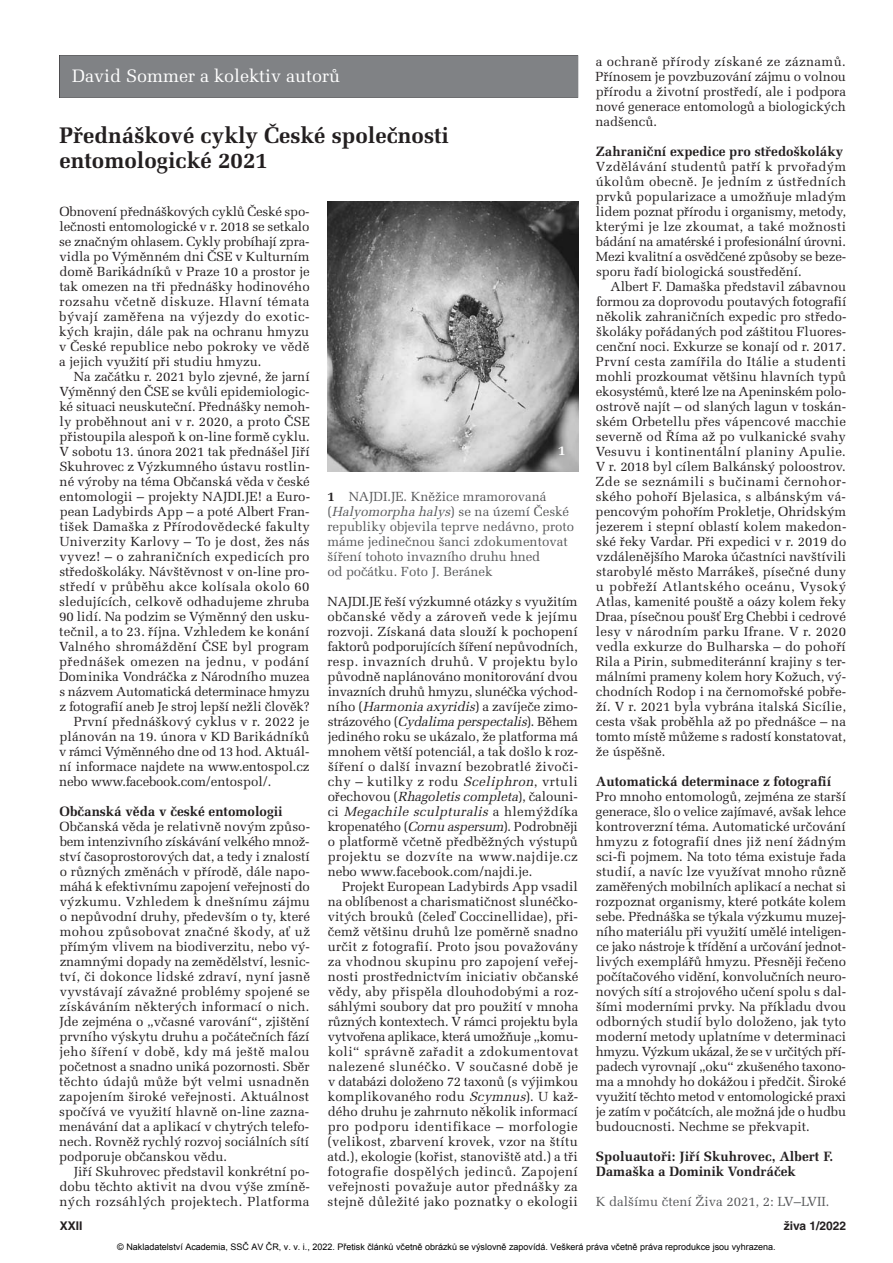
<style>
.page{position:relative;width:893px;height:1263px;background:#fff}
.page>*{position:absolute;margin:0;border:0;box-sizing:border-box;transform-origin:0 0}
.t1{font:700 22.5px/25.5px "Melior CE";color:#231f20}
.t2{font:18px "Melior CE";color:#fff}
.t3{font:700 13.5px/15px "Melior CE";color:#231f20}
.t4{font:700 13.5px "Melior CE";color:#fff}
.t5{font:13.2px/15px "Melior CE";color:#231f20;text-align:justify}
.t6{font:13.2px/15px "Melior CE";color:#57585a}
.t7{font:13.2px "Melior CE";letter-spacing:.02em;color:#231f20}
.t8{font:13.2px "Melior CE";letter-spacing:-.02em;color:#231f20}
.t9{font:13.2px "Melior CE";letter-spacing:-.025em;color:#231f20}
.t10{font:13.2px "Melior CE";letter-spacing:.03em;color:#231f20}
.t11{font:700 12px "Helvetica CE";color:#231f20}
.t12{font:9px "Arial";color:#000}
.s1{font-weight:700;color:#231f20}
.s2{font-style:italic}
</style>
<div class="page">
<div style="left:60px;top:55px;width:518px;height:43px;background:#808285"></div>
<img style="left:327px;top:201px;width:251px;height:270px">
<h2 class="t2" style="left:72px;top:70px;width:269px">David Sommer a kolektiv autorů</h2>
<h1 class="t1" style="left:60px;top:125px;width:391px">Přednáškové cykly České společnosti entomologické 2021</h1>
<p class="t5" style="left:59px;top:206px;width:252px">Obnovení přednáškových cyklů České spo&shy;lečnosti entomologické v r. 2018 se setkalo se značným ohlasem. Cykly probíhají zpra&shy;vidla po Výměnném dni ČSE v Kulturním domě Barikádníků v Praze 10 a prostor je tak omezen na tři přednášky hodinového rozsahu včetně diskuze. Hlavní témata bývají zaměřena na výjezdy do exotic&shy;kých krajin, dále pak na ochranu hmyzu v České republice nebo pokroky ve vědě a jejich využití při studiu hmyzu.</p>
<p class="t5" style="left:74px;top:371px;width:237px">Na začátku r. 2021 bylo zjevné, že jarní</p>
<p class="t5" style="left:59px;top:386px;width:252px">Výměnný den ČSE se kvůli epidemiologic-</p>
<p class="t5" style="left:59px;top:401px;width:252px">ké situaci neuskuteční. Přednášky nemoh-</p>
<p class="t5" style="left:60px;top:416px;width:252px">ly proběhnout ani v r. 2020, a proto ČSE</p>
<p class="t5" style="left:60px;top:431px;width:252px">přistoupila alespoň k on-line formě cyklu.</p>
<p class="t5" style="left:60px;top:446px;width:252px">V sobotu 13. února 2021 tak přednášel Jiří</p>
<p class="t5" style="left:60px;top:461px;width:252px">Skuhrovec z Výzkumného ústavu rostlin-</p>
<p class="t5" style="left:60px;top:476px;width:252px">né výroby na téma Občanská věda v české</p>
<p class="t5" style="left:60px;top:491px;width:252px">entomologii – projekty NAJDI.JE! a Euro-</p>
<p class="t5" style="left:60px;top:506px;width:251px">pean Ladybirds App – a poté Albert Fran-</p>
<p class="t5" style="left:59px;top:521px;width:252px">tišek Damaška z Přírodovědecké fakulty</p>
<p class="t5" style="left:59px;top:536px;width:252px">Univerzity Karlovy – To je dost, žes nás</p>
<p class="t7" style="left:59px;top:552px;width:252px">vyvez! – o zahraničních expedicích pro</p>
<p class="t5" style="left:59px;top:566px;width:252px">středoškoláky. Návštěvnost v on-line pro-</p>
<p class="t7" style="left:59px;top:582px;width:252px">středí v průběhu akce kolísala okolo 60</p>
<p class="t5" style="left:59px;top:596px;width:252px">sledujících, celkově odhadujeme zhruba</p>
<p class="t5" style="left:59px;top:611px;width:252px">90 lidí. Na podzim se Výměnný den usku-</p>
<p class="t5" style="left:59px;top:626px;width:252px">tečnil, a to 23. října. Vzhledem ke konání</p>
<p class="t7" style="left:59px;top:642px;width:252px">Valného shromáždění ČSE byl program</p>
<p class="t10" style="left:59px;top:657px;width:252px">přednášek omezen na jednu, v podání</p>
<p class="t5" style="left:59px;top:671px;width:252px">Dominika Vondráčka z Národního muzea</p>
<p class="t8" style="left:60px;top:687px;width:252px">s názvem Automatická determinace hmyzu</p>
<p class="t5" style="left:60px;top:701px;width:252px">z fotografií aneb Je stroj lepší nežli člověk?</p>
<p class="t5" style="left:74px;top:716px;width:237px">První přednáškový cyklus v r. 2022 je</p>
<p class="t5" style="left:59px;top:731px;width:252px">plánován na 19. února v KD Barikádníků</p>
<p class="t9" style="left:59px;top:747px;width:252px">v rámci Výměnného dne od 13 hod. Aktuál -</p>
<p class="t5" style="left:59px;top:761px;width:252px">ní informace najdete na www.entospol.cz</p>
<p class="t5" style="left:59px;top:776px;width:214px">nebo www.facebook.com/entospol/.</p>
<p class="t3" style="left:60px;top:806px;width:225px">Občanská věda v české entomologii</p>
<p class="t5" style="left:59px;top:821px;width:253px">Občanská věda je relativně novým způso&shy;bem intenzivního získávání velkého množ&shy;ství časoprostorových dat, a tedy i znalostí o různých změnách v přírodě, dále napo&shy;máhá k efektivnímu zapojení veřejnosti do výzkumu. Vzhledem k dnešnímu zájmu o nepůvodní druhy, především o ty, které mohou způsobovat značné škody, ať už přímým vlivem na biodiverzitu, nebo vý - znamnými dopady na zemědělství, lesnic&shy;tví, či dokonce lidské zdraví, nyní jasně vyvstávají závažné problémy spojené se získáváním některých informací o nich.<br>Jde zejména o „včasné varování“, zjištění prvního výskytu druhu a počátečních fází jeho šíření v době, kdy má ještě malou početnost a snadno uniká pozornosti. Sběr těchto údajů může být velmi usnadněn zapojením široké veřejnosti. Aktuálnost spočívá ve využití hlavně on-line zazna&shy;menávání dat a aplikací v chytrých telefo&shy;nech. Rovněž rychlý rozvoj sociálních sítí podporuje občanskou vědu.</p>
<p class="t5" style="left:59px;top:1166px;width:252px;text-indent:14px">Jiří Skuhrovec představil konkrétní po - dobu těchto aktivit na dvou výše zmíně&shy;ných rozsáhlých projektech. Platforma</p>
<p class="t4" style="left:558px;top:446px;width:9px">1</p>
<p class="t6" style="left:327px;top:491px;width:248px"><span class="s1">1</span> NAJDI.JE. Kněžice mramorovaná<br>( <span class="s2">Halyomorpha halys</span>) s e n a ú z e m í Č e s k é republiky objevila teprve nedávno, proto máme jedinečnou šanci zdokumentovat šíření tohoto invazního druhu hned<br>od počátku. Foto J. Beránek</p>
<p class="t5" style="left:327px;top:596px;width:252px">NAJDI.JE řeší výzkumné otázky s využitím občanské vědy a zároveň vede k jejímu rozvoji. Získaná data slouží k pochopení faktorů podporujících šíření nepůvodních, resp. invazních druhů. V projektu bylo původně naplánováno monitorování dvou invazních druhů hmyzu, slunéčka východ&shy;ního (<span class="s2">Harmonia axyridis</span>) a zavíječe zimo&shy;s tr á z o v é h o ( <span class="s2">Cydalima perspectalis</span>) . B ě h e m jediného roku se ukázalo, že platforma má mnohem větší potenciál, a tak došlo k roz&shy;šíření o další invazní bezobratlé živoči&shy;chy – kutilky z rodu <span class="s2">Sceliphron</span>, vrtuli ořechovou (<span class="s2">Rhagoletis completa</span>), čalouni&shy;c i <span class="s2">Megachile sculpturalis</span> a h l e m ý ž d í k a kropenatého (<span class="s2">Cornu aspersum</span>). Podrobněji o platformě včetně předběžných výstupů projektu se dozvíte na www.najdije.cz nebo www.facebook.com/najdi.je.</p>
<p class="t5" style="left:327px;top:881px;width:252px;text-indent:15px">Projekt European Ladybirds App vsadil na oblíbenost a charismatičnost slunéčko&shy;vitých brouků (čeleď Coccinellidae), při&shy;čemž většinu druhů lze poměrně snadno určit z fotografií. Proto jsou považovány za vhodnou skupinu pro zapojení veřej&shy;nosti prostřednictvím iniciativ občanské vědy, aby přispěla dlouhodobými a roz&shy;sáhlými soubory dat pro použití v mnoha různých kontextech. V rámci projektu byla vytvořena aplikace, která umožňuje „komu - koli“ správně zařadit a zdokumentovat nalezené slunéčko. V současné době je v databázi doloženo 72 taxonů (s výjimkou komplikovaného rodu <span class="s2">Scymnus</span>). U kaž&shy;dého druhu je zahrnuto několik informací pro podporu identifikace – morfologie (velikost, zbarvení krovek, vzor na štítu atd.), ekologie (kořist, stanoviště atd.) a tři fotografie dospělých jedinců. Zapojení veřejnosti považuje autor přednášky za stejně důležité jako poznatky o ekologii</p>
<p class="t5" style="left:595px;top:56px;width:252px">a ochraně přírody získané ze záznamů.<br>Přínosem je povzbuzování zájmu o volnou přírodu a životní prostředí, ale i podpora nové generace entomologů a biologických nadšenců.</p>
<p class="t3" style="left:596px;top:146px;width:249px">Zahraniční expedice pro středoškoláky</p>
<p class="t5" style="left:596px;top:161px;width:252px">Vzdělávání studentů patří k prvořadým úkolům obecně. Je jedním z ústředních prvků popularizace a umožňuje mladým lidem poznat přírodu i organismy, metody, kterými je lze zkoumat, a také možnosti bádání na amatérské i profesionální úrovni.<br>Mezi kvalitní a osvědčené způsoby se beze - sporu řadí biologická soustředění.</p>
<p class="t5" style="left:596px;top:281px;width:252px;text-indent:15px">Albert F. Damaška představil zábavnou formou za doprovodu poutavých fotografií několik zahraničních expedic pro středo&shy;školáky pořádaných pod záštitou Fluores&shy;cenční noci. Exkurze se konají od r. 2017.<br>První cesta zamířila do Itálie a studenti mohli prozkoumat většinu hlavních typů ekosystémů, které lze na Apeninském polo&shy;ostrově najít – od slaných lagun v toskán&shy;ském Orbetellu přes vápencové macchie severně od Říma až po vulkanické svahy Vesuvu i kontinentální planiny Apulie.<br>V r. 2018 byl cílem Balkánský poloostrov.<br>Zde se seznámili s bučinami černohor - ského pohoří Bjelasica, s albánským vá - pencovým pohořím Prokletje, Ohridským jezerem i stepní oblastí kolem makedon&shy;ské řeky Vardar. Při expedici v r. 2019 do vzdálenějšího Maroka účastníci navštívili starobylé město Marrákeš, písečné duny u pobřeží Atlantského oceánu, Vysoký Atlas, kamenité pouště a oázy kolem řeky Draa, písečnou poušť Erg Chebbi i cedrové lesy v národním parku Ifrane. V r. 2020 vedla exkurze do Bulharska – do pohoří Rila a Pirin, submediteránní krajiny s ter&shy;málními prameny kolem hory Kožuch, vý - chodních Rodop i na černomořské pobře&shy;ží. V r. 2021 byla vybrána italská Sicílie, cesta však proběhla až po přednášce – na tomto místě můžeme s radostí konstatovat, že úspěšně.</p>
<p class="t3" style="left:596px;top:776px;width:237px">Automatická determinace z fotografií</p>
<p class="t5" style="left:596px;top:791px;width:252px">Pro mnoho entomologů, zejména ze starší generace, šlo o velice zajímavé, avšak lehce kontroverzní téma. Automatické určování hmyzu z fotografií dnes již není žádným sci-fi pojmem. Na toto téma existuje řada studií, a navíc lze využívat mnoho různě zaměřených mobilních aplikací a nechat si rozpoznat organismy, které potkáte kolem sebe. Přednáška se týkala výzkumu muzej&shy;ního materiálu při využití umělé inteligen&shy;ce jako nástroje k třídění a určování jednot - livých exemplářů hmyzu. Přesněji řečeno počítačového vidění, konvolučních neuro&shy;nových sítí a strojového učení spolu s dal&shy;šími moderními prvky. Na příkladu dvou odborných studií bylo doloženo, jak tyto moderní metody uplatníme v determinaci hmyzu. Výzkum ukázal, že se v určitých pří&shy;padech vyrovnají „oku“ zkušeného taxono&shy;ma a mnohdy ho dokážou i předčit. Široké využití těchto metod v entomologické praxi je zatím v počátcích, ale možná jde o hudbu budoucnosti. Nechme se překvapit.</p>
<p class="t3" style="left:596px;top:1151px;width:239px">Spoluautoři: Jiří Skuhrovec, Albert F.<br>Damaška a Dominik Vondráček</p>
<p class="t6" style="left:596px;top:1196px;width:235px">K dalšímu čtení Živa 2021, 2: LV–LVII.</p>
<p class="t11" style="left:60px;top:1221px;width:24px">XXII</p>
<p class="t11" style="left:784px;top:1221px;width:64px">živa 1/2022</p>
<p class="t12" style="left:117px;top:1241px;width:660px">© Nakladatelství Academia, SSČ AV ČR, v. v. i., 2022. Přetisk článků včetně obrázků se výslovně zapovídá. Veškerá práva včetně práva reprodukce jsou vyhrazena.</p>
</div>
